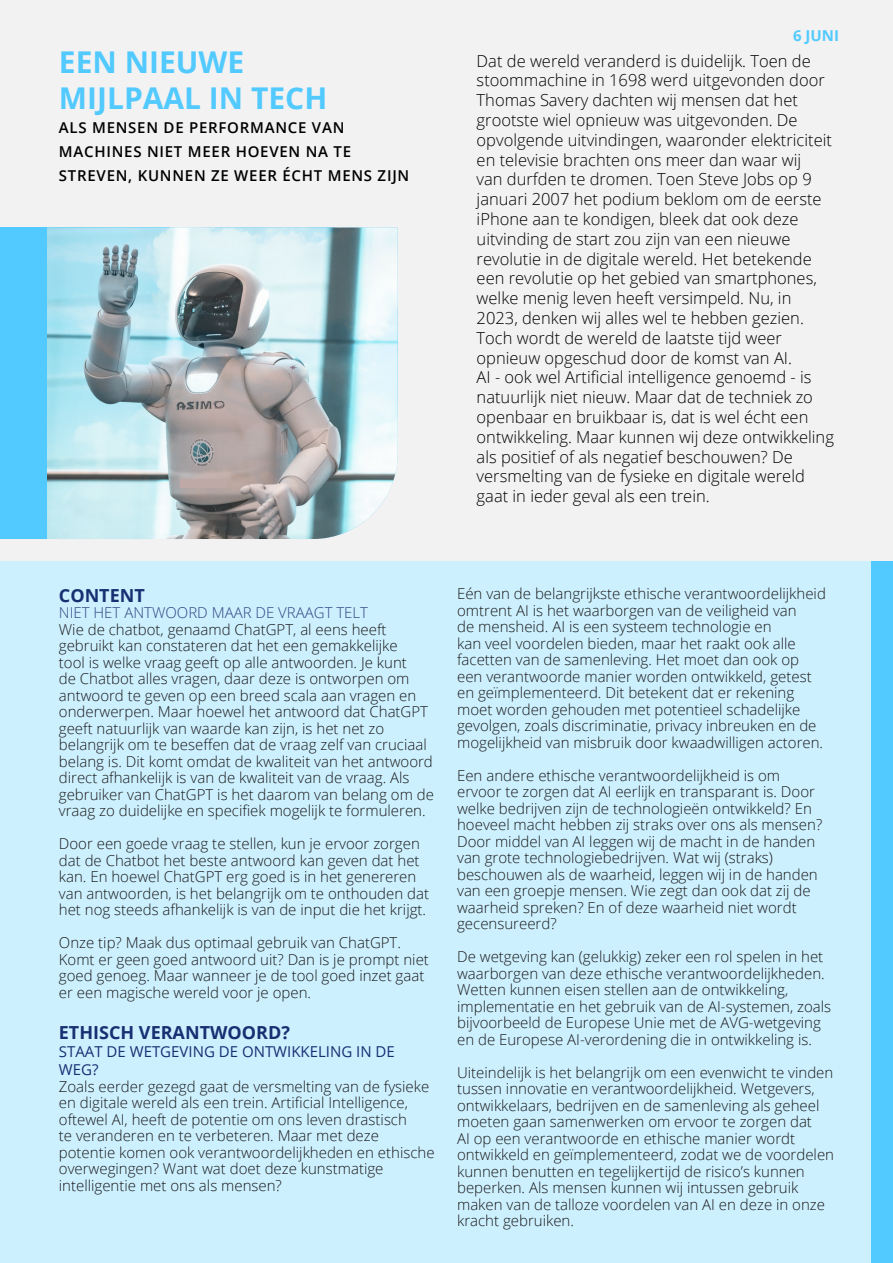
<style>
.page{position:relative;width:893px;height:1263px;background:#f2f2f2}
.page>*{position:absolute;margin:0;border:0;box-sizing:border-box;transform-origin:0 0}
.t1{font:700 30px "Open Sans";color:#52caff}
.t2{font:700 18px "Open Sans";color:#163072}
.t3{font:300 16.5px/19.8px "Open Sans";color:#000}
.t4{font:300 15px/16.5px "Open Sans";color:#1a1a1a}
.t5{font:600 15px/24px "Open Sans";letter-spacing:.05em;color:#000}
.t6{font:15px/18px "Open Sans";color:#163072}
.t7{font:300 15px "Open Sans";color:#2d4580}
.t8{font:700 15px "Open Sans";color:#52caff}
</style>
<div class="page">
<div style="left:0;top:561px;width:893px;height:702px;background:#cdf0ff"></div>
<img style="left:47px;top:228px;width:351px;height:311px">
<div style="left:0;top:228px;width:47px;height:311px;background:#52caff"></div>
<div style="left:872px;top:561px;width:21px;height:702px;background:#52caff"></div>
<div style="left:180px;top:480px;width:46px;height:8px;background:#bea9a6"></div>
<p class="t1" style="left:59px;top:41px;width:187px">EEN NIEUWE</p>
<p class="t1" style="left:59px;top:77px;width:270px">MIJLPAAL IN TECH</p>
<p class="t5" style="left:59px;top:115px;width:352px">ALS MENSEN DE PERFORMANCE VAN<br>MACHINES NIET MEER HOEVEN NA TE<br>STREVEN, KUNNEN ZE WEER ÉCHT MENS ZIJN</p>
<p class="t8" style="left:793px;top:25px;width:47px">6 JUNI</p>
<p class="t3" style="left:477px;top:50px;width:359px">Dat de wereld veranderd is duidelijk. Toen de stoommachine in 1698 werd uitgevonden door Thomas Savery dachten wij mensen dat het grootste wiel opnieuw was uitgevonden. De opvolgende uitvindingen, waaronder elektriciteit en televisie brachten ons meer dan waar wij<br>van durfden te dromen. Toen Steve Jobs op 9 januari 2007 het podium beklom om de eerste iPhone aan te kondigen, bleek dat ook deze uitvinding de start zou zijn van een nieuwe revolutie in de digitale wereld. Het betekende een revolutie op het gebied van smartphones, welke menig leven heeft versimpeld. Nu, in 2023, denken wij alles wel te hebben gezien.<br>Toch wordt de wereld de laatste tijd weer opnieuw opgeschud door de komst van AI.<br>AI - ook wel Artificial intelligence genoemd - is natuurlijk niet nieuw. Maar dat de techniek zo openbaar en bruikbaar is, dat is wel écht een ontwikkeling. Maar kunnen wij deze ontwikkeling als positief of als negatief beschouwen? De versmelting van de fysieke en digitale wereld gaat in ieder geval als een trein.</p>
<p class="t2" style="left:59px;top:582px;width:87px">CONTENT</p>
<p class="t7" style="left:59px;top:602px;width:311px">NIET HET ANTWOORD MAAR DE VRAAGT TELT</p>
<p class="t4" style="left:59px;top:621px;width:377px">Wie de chatbot, genaamd ChatGPT, al eens heeft gebruikt kan constateren dat het een gemakkelijke<br>tool is welke vraag geeft op alle antwoorden. Je kunt<br>de Chatbot alles vragen, daar deze is ontworpen om antwoord te geven op een breed scala aan vragen en onderwerpen. Maar hoewel het antwoord dat ChatGPT geeft natuurlijk van waarde kan zijn, is het net zo belangrijk om te beseffen dat de vraag zelf van cruciaal belang is. Dit komt omdat de kwaliteit van het antwoord direct afhankelijk is van de kwaliteit van de vraag. Als gebruiker van ChatGPT is het daarom van belang om de vraag zo duidelijke en specifiek mogelijk te formuleren.</p>
<p class="t4" style="left:59px;top:835px;width:372px">Door een goede vraag te stellen, kun je ervoor zorgen dat de Chatbot het beste antwoord kan geven dat het kan. En hoewel ChatGPT erg goed is in het genereren van antwoorden, is het belangrijk om te onthouden dat het nog steeds afhankelijk is van de input die het krijgt.</p>
<p class="t4" style="left:59px;top:934px;width:372px">Onze tip? Maak dus optimaal gebruik van ChatGPT.<br>Komt er geen goed antwoord uit? Dan is je prompt niet goed genoeg. Maar wanneer je de tool goed inzet gaat er een magische wereld voor je open.</p>
<p class="t2" style="left:59px;top:1020px;width:233px">ETHISCH VERANTWOORD?</p>
<p class="t6" style="left:59px;top:1042px;width:337px">STAAT DE WETGEVING DE ONTWIKKELING IN DE<br>WEG?</p>
<p class="t4" style="left:59px;top:1077px;width:377px">Zoals eerder gezegd gaat de versmelting van de fysieke en digitale wereld als een trein. Artificial Intelligence, oftewel AI, heeft de potentie om ons leven drastisch<br>te veranderen en te verbeteren. Maar met deze potentie komen ook verantwoordelijkheden en ethische overwegingen? Want wat doet deze kunstmatige intelligentie met ons als mensen?</p>
<p class="t4" style="left:457px;top:585px;width:370px">Eén van de belangrijkste ethische verantwoordelijkheid omtrent AI is het waarborgen van de veiligheid van<br>de mensheid. AI is een systeem technologie en<br>kan veel voordelen bieden, maar het raakt ook alle facetten van de samenleving. Het moet dan ook op een verantwoorde manier worden ontwikkeld, getest en geïmplementeerd. Dit betekent dat er rekening moet worden gehouden met potentieel schadelijke gevolgen, zoals discriminatie, privacy inbreuken en de mogelijkheid van misbruik door kwaadwilligen actoren.</p>
<p class="t4" style="left:457px;top:767px;width:367px">Een andere ethische verantwoordelijkheid is om ervoor te zorgen dat AI eerlijk en transparant is. Door welke bedrijven zijn de technologieën ontwikkeld? En hoeveel macht hebben zij straks over ons als mensen?<br>Door middel van AI leggen wij de macht in de handen van grote technologiebedrijven. Wat wij (straks) beschouwen als de waarheid, leggen wij in de handen van een groepje mensen. Wie zegt dan ook dat zij de waarheid spreken? En of deze waarheid niet wordt gecensureerd?</p>
<p class="t4" style="left:457px;top:948px;width:376px">De wetgeving kan (gelukkig) zeker een rol spelen in het waarborgen van deze ethische verantwoordelijkheden.<br>Wetten kunnen eisen stellen aan de ontwikkeling, implementatie en het gebruik van de AI-systemen, zoals bijvoorbeeld de Europese Unie met de AVG-wetgeving en de Europese AI-verordening die in ontwikkeling is.</p>
<p class="t4" style="left:457px;top:1064px;width:378px">Uiteindelijk is het belangrijk om een evenwicht te vinden tussen innovatie en verantwoordelijkheid. Wetgevers, ontwikkelaars, bedrijven en de samenleving als geheel moeten gaan samenwerken om ervoor te zorgen dat<br>AI op een verantwoorde en ethische manier wordt ontwikkeld en geïmplementeerd, zodat we de voordelen kunnen benutten en tegelijkertijd de risico’s kunnen beperken. Als mensen kunnen wij intussen gebruik maken van de talloze voordelen van AI en deze in onze kracht gebruiken.</p>
</div>
